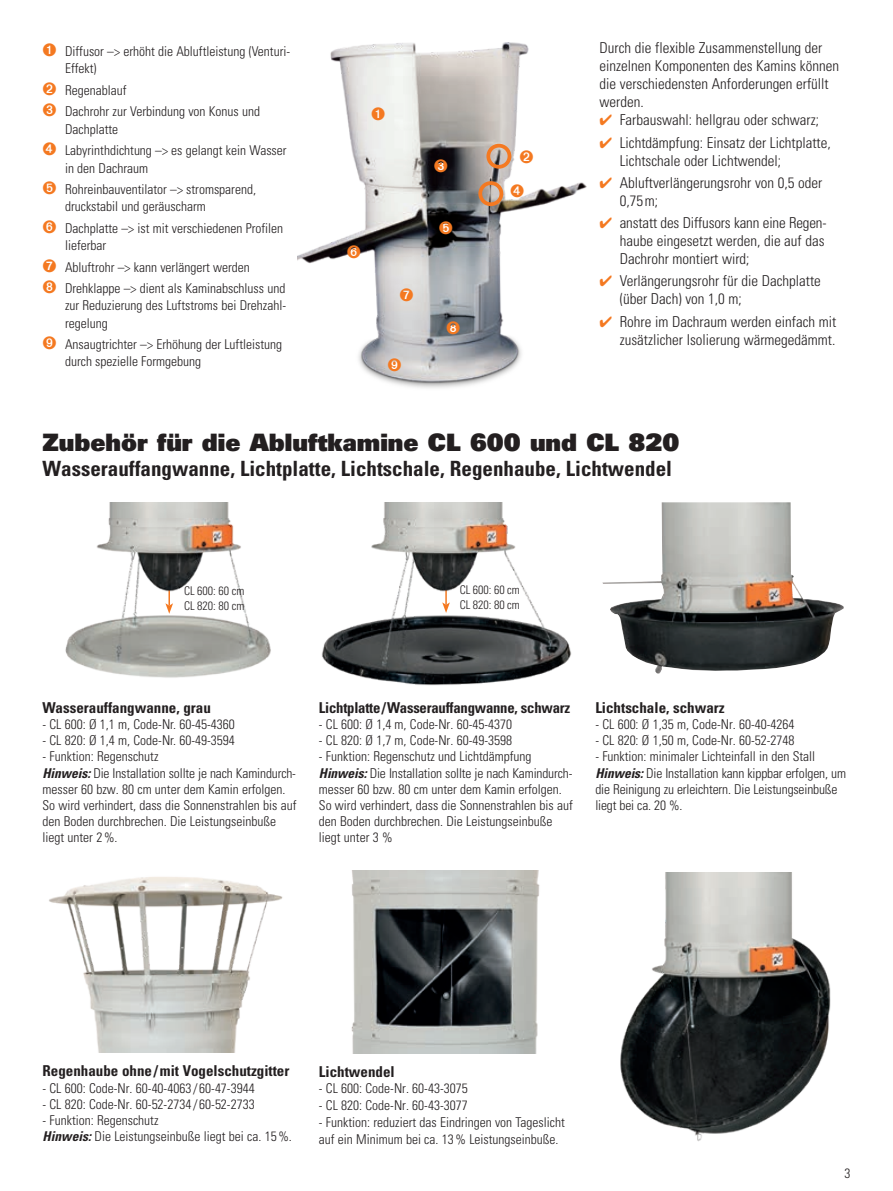
<style>
.page{position:relative;width:893px;height:1191px;background:#fff}
.page>*{position:absolute;margin:0;border:0;box-sizing:border-box;transform-origin:0 0}
.t1{font:24px "Univers LT Std X Black";color:#231f20}
.t2{font:700 condensed 21px "Univers LT Std";color:#231f20}
.t3{font:300 condensed 15px/18px "Univers LT Std";color:#231f20}
.t4{font:700 condensed 15px "Univers LT Std";color:#231f20}
.t5{font:300 condensed 13.5px/16.2px "Univers LT Std";color:#231f20}
.t6{font:300 condensed 12px/14.4px "Univers LT Std";color:#231f20}
.s1{color:#f47921}
.s2{font-weight:700;font-style:italic}
</style>
<div class="page">
<img style="left:298px;top:43px;width:289px;height:345px">
<div style="left:486px;top:144px;width:25px;height:25px;border:4px solid #f47921;border-radius:50%"></div>
<div style="left:478px;top:181px;width:25px;height:25px;border:4px solid #f47921;border-radius:50%"></div>
<img style="left:620px;top:872px;width:211px;height:269px">
<img style="left:65px;top:502px;width:206px;height:176px">
<img style="left:321px;top:502px;width:251px;height:184px">
<img style="left:602px;top:502px;width:242px;height:171px">
<img style="left:351px;top:870px;width:189px;height:183px">
<img style="left:49px;top:877px;width:234px;height:175px">
<svg style="left:372px;top:108px;width:13px;height:13px"></svg>
<svg style="left:388px;top:358px;width:13px;height:13px"></svg>
<svg style="left:348px;top:245px;width:12px;height:13px"></svg>
<svg style="left:447px;top:321px;width:13px;height:13px"></svg>
<svg style="left:400px;top:288px;width:13px;height:13px"></svg>
<svg style="left:434px;top:159px;width:13px;height:13px"></svg>
<svg style="left:520px;top:150px;width:13px;height:13px"></svg>
<svg style="left:439px;top:221px;width:13px;height:13px"></svg>
<svg style="left:511px;top:184px;width:13px;height:13px"></svg>
<p class="t5" style="left:65px;top:43px;width:227px;line-height:17.2px;text-indent:-22px"><span class="s1">➊</span> Diffusor –&gt; erhöht die Abluftleistung (Venturi-<br>Effekt)</p>
<p class="t5" style="left:43px;top:79px;width:219px;line-height:21.5px"><span class="s1">➋</span> Regenablauf<br><span class="s1">➌</span> Dachrohr zur Verbindung von Konus und</p>
<p class="t5" style="left:43px;top:118px;width:246px;line-height:21.5px;text-indent:22px">Dachplatte<br><span class="s1">➍</span> Labyrinthdichtung –&gt; es gelangt kein Wasser</p>
<p class="t5" style="left:43px;top:157px;width:215px;line-height:21.5px;text-indent:22px">in den Dachraum<br><span class="s1">➎</span> Rohreinbauventilator –&gt; stromsparend,</p>
<p class="t5" style="left:43px;top:196px;width:242px;line-height:21.5px;text-indent:22px">druckstabil und geräuscharm<br><span class="s1">➏</span> Dachplatte –&gt; ist mit verschiedenen Profilen</p>
<p class="t5" style="left:43px;top:234px;width:244px;line-height:21.5px;text-indent:22px">lieferbar<br><span class="s1">➐</span> Abluftrohr –&gt; kann verlängert werden<br><span class="s1">➑</span> Drehklappe –&gt; dient als Kaminabschluss und</p>
<p class="t5" style="left:65px;top:297px;width:222px;line-height:17.2px">zur Reduzierung des Luftstroms bei Drehzahl&shy;regelung</p>
<p class="t5" style="left:65px;top:336px;width:219px;line-height:17.2px;text-indent:-22px"><span class="s1">➒</span> Ansaugtrichter –&gt; Erhöhung der Luftleistung durch spezielle Formgebung</p>
<p class="t3" style="left:600px;top:39px;width:241px">Durch die flexible Zusammenstellung der einzelnen Komponenten des Kamins können die verschiedensten Anforderungen erfüllt werden.</p>
<p class="t3" style="left:600px;top:111px;width:221px"><span class="s1">✔</span> Farbauswahl: hellgrau oder schwarz;</p>
<p class="t3" style="left:620px;top:133px;width:212px;text-indent:-20px"><span class="s1">✔</span> Lichtdämpfung: Einsatz der Lichtplatte,<br>Lichtschale oder Lichtwendel;</p>
<p class="t3" style="left:620px;top:174px;width:204px;text-indent:-20px"><span class="s1">✔</span> Abluftverlängerungsrohr von 0,5 oder<br>0,75m;</p>
<p class="t3" style="left:620px;top:214px;width:208px;text-indent:-20px"><span class="s1">✔</span> anstatt des Diffusors kann eine Regen&shy;haube eingesetzt werden, die auf das<br>Dachrohr montiert wird;</p>
<p class="t3" style="left:620px;top:272px;width:203px;text-indent:-20px"><span class="s1">✔</span> Verlängerungsrohr für die Dachplatte (über Dach) von 1,0 m;</p>
<p class="t3" style="left:600px;top:312px;width:238px;text-align:right"><span class="s1">✔</span> Rohre im Dachraum werden einfach mit zusätzlicher Isolierung wärmegedämmt.</p>
<h1 class="t1" style="left:43px;top:427px;width:638px">Zubehör für die Abluftkamine CL 600 und CL 820</h1>
<h2 class="t2" style="left:43px;top:456px;width:631px">Wasserauffangwanne, Lichtplatte, Lichtschale, Regenhaube, Lichtwendel</h2>
<p class="t6" style="left:184px;top:584px;width:62px">CL 600: 60 cm<br>CL 820: 80 cm</p>
<p class="t6" style="left:460px;top:583px;width:62px">CL 600: 60 cm<br>CL 820: 80 cm</p>
<p class="t4" style="left:43px;top:698px;width:170px">Wasserauffangwanne, grau</p>
<p class="t5" style="left:43px;top:716px;width:194px">- CL 600: Ø 1,1 m, Code-Nr. 60-45-4360</p>
<p class="t5" style="left:43px;top:732px;width:194px">- CL 820: Ø 1,4 m, Code-Nr. 60-49-3594</p>
<p class="t5" style="left:43px;top:748px;width:255px">- Funktion: Regenschutz<br><span class="s2">Hinweis:</span> Die Installation sollte je nach Kamindurch&shy;messer 60 bzw. 80 cm unter dem Kamin erfolgen.<br>So wird verhindert, dass die Sonnenstrahlen bis auf den Boden durchbrechen. Die Leistungseinbuße liegt unter 2%.</p>
<p class="t4" style="left:319px;top:698px;width:253px">Lichtplatte/Wasserauffangwanne, schwarz</p>
<p class="t5" style="left:319px;top:716px;width:195px">- CL 600: Ø 1,4 m, Code-Nr. 60-45-4370</p>
<p class="t5" style="left:319px;top:732px;width:195px">- CL 820: Ø 1,7 m, Code-Nr. 60-49-3598</p>
<p class="t5" style="left:319px;top:748px;width:255px">- Funktion: Regenschutz und Lichtdämpfung <span class="s2">Hinweis:</span> Die Installation sollte je nach Kamindurch&shy;messer 60 bzw. 80 cm unter dem Kamin erfolgen.<br>So wird verhindert, dass die Sonnenstrahlen bis auf den Boden durchbrechen. Die Leistungseinbuße liegt unter 3 %</p>
<p class="t4" style="left:595px;top:698px;width:131px">Lichtschale, schwarz</p>
<p class="t5" style="left:595px;top:716px;width:201px">- CL 600: Ø 1,35 m, Code-Nr. 60-40-4264</p>
<p class="t5" style="left:595px;top:732px;width:201px">- CL 820: Ø 1,50 m, Code-Nr. 60-52-2748</p>
<p class="t5" style="left:595px;top:748px;width:252px">- Funktion: minimaler Lichteinfall in den Stall <span class="s2">Hinweis:</span> Die Installation kann kippbar erfolgen, um die Reinigung zu erleichtern. Die Leistungseinbuße liegt bei ca. 20 %.</p>
<p class="t4" style="left:43px;top:1061px;width:248px">Regenhaube ohne/mit Vogelschutzgitter</p>
<p class="t5" style="left:43px;top:1079px;width:214px">- CL 600: Code-Nr. 60-40-4063 / 60-47-3944</p>
<p class="t5" style="left:43px;top:1096px;width:214px">- CL 820: Code-Nr. 60-52-2734 / 60-52-2733</p>
<p class="t5" style="left:43px;top:1112px;width:251px">- Funktion: Regenschutz<br><span class="s2">Hinweis:</span> Die Leistungseinbuße liegt bei ca. 15%.</p>
<p class="t4" style="left:319px;top:1062px;width:77px">Lichtwendel</p>
<p class="t5" style="left:319px;top:1080px;width:150px">- CL 600: Code-Nr. 60-43-3075</p>
<p class="t5" style="left:319px;top:1096px;width:150px">- CL 820: Code-Nr. 60-43-3077</p>
<p class="t5" style="left:319px;top:1113px;width:247px;line-height:17.2px">- Funktion: reduziert das Eindringen von Tageslicht auf ein Minimum bei ca. 13% Leistungseinbuße.</p>
<p class="t5" style="left:844px;top:1165px;width:7px">3</p>
</div>
